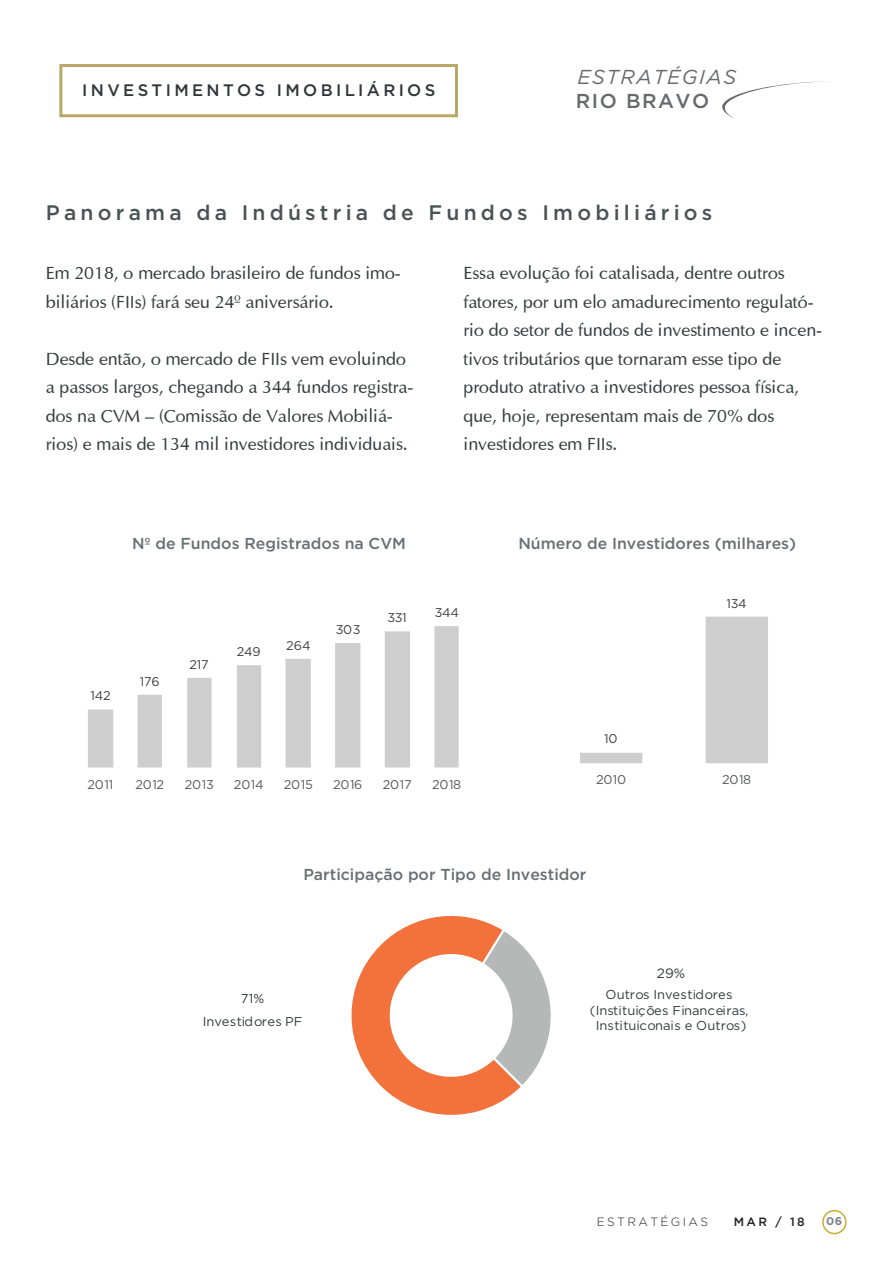
<style>
.page{position:relative;width:893px;height:1263px;background:#fff}
.page>*{position:absolute;margin:0;border:0;box-sizing:border-box;transform-origin:0 0}
.t1{font:500 21px "Gotham";letter-spacing:.2em;color:#4a5254}
.t2{font:italic 20.1px "Gotham";letter-spacing:.075em;color:#68696d}
.t3{font:500 20.1px "Gotham";letter-spacing:.075em;color:#68696d}
.t4{font:18px/28.5px "Optima";letter-spacing:-.005em;color:#353d3d}
.t5{font:500 16.65px "Gotham";letter-spacing:.2em;color:#2f3737}
.t6{font:500 15.9px "Gotham";color:#686f73}
.t7{font:13.5px "Gotham";color:#35393b}
.t8{font:12.9px/15.5px "Gotham";color:#35393b;text-align:center}
.t9{font:12.6px "Gotham";letter-spacing:-.015em;color:#57585c}
.t10{font:12.6px "Gotham";letter-spacing:-.025em;color:#3f3d42}
.t11{font:300 12px "Gotham";letter-spacing:.2em;color:#231f20}
.t12{font:500 12px "Gotham";color:#231f20}
.t13{font:700 11.25px "Gotham";color:#7d8489}
</style>
<div class="page">
<svg style="left:351px;top:915px;width:200px;height:200px"></svg>
<svg style="left:722px;top:81px;width:105px;height:38px"></svg>
<div style="left:822px;top:1210px;width:25px;height:24px;border:2px solid #caac30;border-radius:50%"></div>
<div style="left:59px;top:64px;width:399px;height:53px;border:3px solid #b9a768"></div>
<svg style="left:88px;top:626px;width:371px;height:141px"></svg>
<svg style="left:580px;top:617px;width:188px;height:146px"></svg>
<p class="t5" style="left:82px;top:79px;width:355px">INVESTIMENTOS IMOBILIÁRIOS</p>
<p class="t2" style="left:578px;top:64px;width:160px">ESTRATÉGIAS</p>
<p class="t3" style="left:576px;top:88px;width:135px">RIO BRAVO</p>
<p class="t1" style="left:46px;top:199px;width:668px">Panorama da Indústria de Fundos Imobiliários</p>
<p class="t4" style="left:46px;top:259px;width:356px">Em 2018, o mercado brasileiro de fundos imo&shy;biliários (FIIs) fará seu 24º aniversário.</p>
<p class="t4" style="left:46px;top:344px;width:369px">Desde então, o mercado de FIIs vem evoluindo a passos largos, chegando a 344 fundos registra&shy;dos na CVM – (Comissão de Valores Mobiliá&shy;rios) e mais de 134 mil investidores individuais.</p>
<p class="t4" style="left:463px;top:259px;width:360px">Essa evolução foi catalisada, dentre outros fatores, por um elo amadurecimento regulató&shy;rio do setor de fundos de investimento e incen&shy;tivos tributários que tornaram esse tipo de produto atrativo a investidores pessoa física, que, hoje, representam mais de 70% dos investidores em FIIs.</p>
<p class="t6" style="left:132px;top:533px;width:275px">Nº de Fundos Registrados na CVM</p>
<p class="t6" style="left:518px;top:533px;width:279px">Número de Investidores (milhares)</p>
<p class="t10" style="left:90px;top:688px;width:22px">142</p>
<p class="t10" style="left:140px;top:674px;width:21px">176</p>
<p class="t10" style="left:189px;top:657px;width:21px">217</p>
<p class="t10" style="left:237px;top:643px;width:26px">249</p>
<p class="t10" style="left:286px;top:637px;width:26px">264</p>
<p class="t10" style="left:336px;top:621px;width:26px">303</p>
<p class="t10" style="left:387px;top:610px;width:21px">331</p>
<p class="t10" style="left:435px;top:604px;width:26px">344</p>
<p class="t9" style="left:88px;top:776px;width:27px">2011</p>
<p class="t9" style="left:135px;top:776px;width:30px">2012</p>
<p class="t9" style="left:185px;top:776px;width:30px">2013</p>
<p class="t9" style="left:234px;top:776px;width:31px">2014</p>
<p class="t9" style="left:284px;top:776px;width:30px">2015</p>
<p class="t9" style="left:333px;top:776px;width:31px">2016</p>
<p class="t9" style="left:383px;top:776px;width:30px">2017</p>
<p class="t9" style="left:432px;top:776px;width:31px">2018</p>
<p class="t10" style="left:604px;top:731px;width:15px">10</p>
<p class="t10" style="left:726px;top:596px;width:22px">134</p>
<p class="t9" style="left:596px;top:771px;width:32px">2010</p>
<p class="t9" style="left:722px;top:771px;width:31px">2018</p>
<p class="t6" style="left:303px;top:863px;width:285px">Participação por Tipo de Investidor</p>
<p class="t7" style="left:657px;top:964px;width:30px">29%</p>
<p class="t8" style="left:241px;top:990px;width:25px">71%</p>
<p class="t8" style="left:203px;top:1013px;width:101px">Investidores PF</p>
<p class="t8" style="left:590px;top:986px;width:160px">Outros Investidores (Instituições Financeiras,<br>Instituiconais e Outros)</p>
<p class="t11" style="left:597px;top:1214px;width:113px">ESTRATÉGIAS</p>
<p class="t12" style="left:734px;top:1214px;width:73px">MAR / 18</p>
<p class="t13" style="left:826px;top:1214px;width:17px">06</p>
</div>
